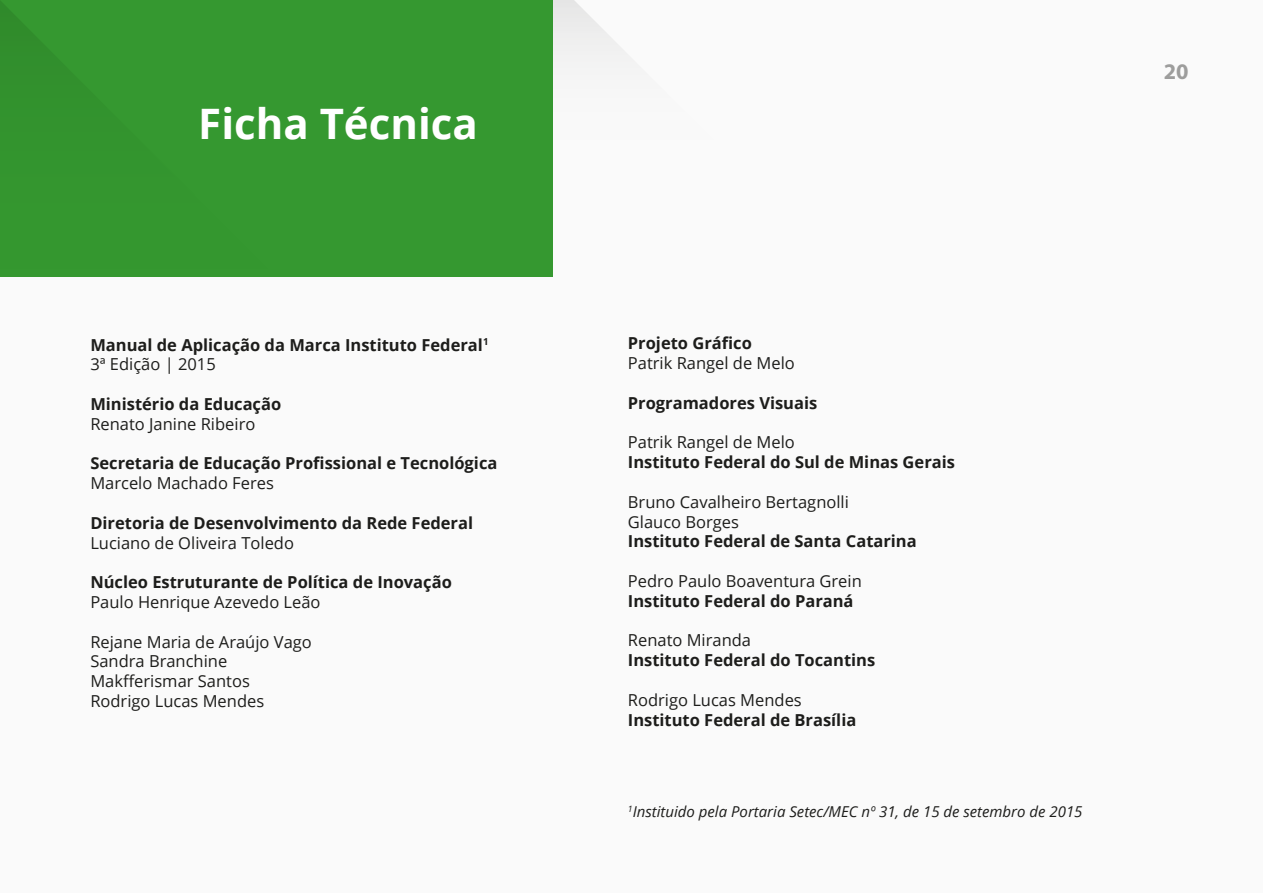
<style>
.page{position:relative;width:1263px;height:893px;background:#fafafa}
.page>*{position:absolute;margin:0;border:0;box-sizing:border-box;transform-origin:0 0}
.t1{font:700 42px "Open Sans";color:#fff}
.t2{font:700 22.35px "Myriad Pro";color:#9d9d9c}
.t3{font:700 16.5px/19.8px "Open Sans";color:#1d1d1b}
.t4{font:16.5px/19.8px "Open Sans";color:#1d1d1b}
.t5{font:italic 15px "Open Sans";color:#1d1d1b}
.s1{font-weight:400}
</style>
<div class="page">
<div style="left:0;top:0;width:553px;height:276px;background:#359830"></div>
<svg style="left:553px;top:0;width:65px;height:45px"></svg>
<svg style="left:0;top:1px;width:44px;height:45px"></svg>
<h1 class="t1" style="left:198px;top:95px;width:281px">Ficha Técnica</h1>
<p class="t3" style="left:90px;top:334px;width:400px">Manual de Aplicação da Marca Instituto Federal<sup>1<br></sup><span class="s1">3ª Edição | 2015</span></p>
<p class="t3" style="left:90px;top:394px;width:192px">Ministério da Educação</p>
<p class="t4" style="left:90px;top:413px;width:167px">Renato Janine Ribeiro</p>
<p class="t3" style="left:90px;top:453px;width:409px">Secretaria de Educação Profissional e Tecnológica</p>
<p class="t4" style="left:90px;top:473px;width:185px">Marcelo Machado Feres</p>
<p class="t3" style="left:90px;top:512px;width:384px">Diretoria de Desenvolvimento da Rede Federal</p>
<p class="t4" style="left:90px;top:532px;width:205px">Luciano de Oliveira Toledo</p>
<p class="t3" style="left:90px;top:572px;width:363px">Núcleo Estruturante de Política de Inovação</p>
<p class="t4" style="left:90px;top:592px;width:232px">Paulo Henrique Azevedo Leão</p>
<p class="t4" style="left:90px;top:631px;width:223px">Rejane Maria de Araújo Vago<br>Sandra Branchine<br>Makfferismar Santos<br>Rodrigo Lucas Mendes</p>
<h2 class="t2" style="left:1164px;top:59px;width:26px">20</h2>
<p class="t3" style="left:628px;top:333px;width:126px">Projeto Gráfico</p>
<p class="t4" style="left:628px;top:353px;width:169px">Patrik Rangel de Melo</p>
<p class="t3" style="left:628px;top:393px;width:191px">Programadores Visuais</p>
<p class="t4" style="left:628px;top:432px;width:169px">Patrik Rangel de Melo</p>
<p class="t3" style="left:628px;top:452px;width:329px">Instituto Federal do Sul de Minas Gerais</p>
<p class="t4" style="left:628px;top:492px;width:223px">Bruno Cavalheiro Bertagnolli<br>Glauco Borges</p>
<p class="t3" style="left:628px;top:531px;width:290px">Instituto Federal de Santa Catarina</p>
<p class="t4" style="left:628px;top:571px;width:235px">Pedro Paulo Boaventura Grein</p>
<p class="t3" style="left:628px;top:591px;width:227px">Instituto Federal do Paraná</p>
<p class="t4" style="left:628px;top:630px;width:125px">Renato Miranda</p>
<p class="t3" style="left:628px;top:650px;width:249px">Instituto Federal do Tocantins</p>
<p class="t4" style="left:628px;top:690px;width:175px">Rodrigo Lucas Mendes</p>
<p class="t3" style="left:628px;top:709px;width:230px">Instituto Federal de Brasília</p>
<p class="t5" style="left:628px;top:802px;width:456px"><sup>1</sup>Instituido pela Portaria Setec/MEC nº 31, de 15 de setembro de 2015</p>
</div>
